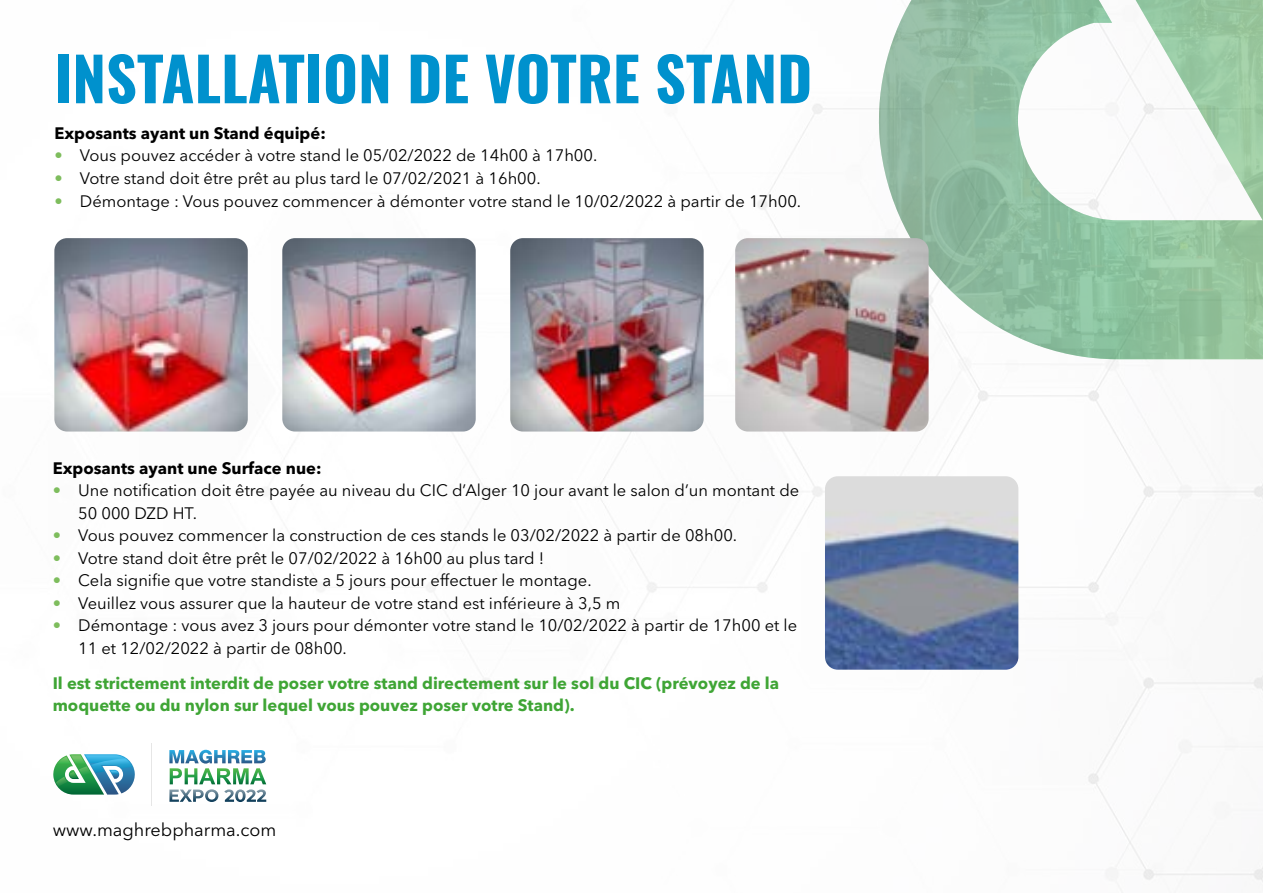
<style>
.page{position:relative;width:1263px;height:893px;background:#fff}
.page>*{position:absolute;margin:0;border:0;box-sizing:border-box;transform-origin:0 0}
.t1{font:700 60px "Oswald";color:#0091cd}
.t2{font:18px "Avenir Next LT Pro";color:#000}
.t3{font:16.5px/22.5px "Avenir Next LT Pro";color:#000}
.t4{font:700 16.5px/22.5px "Avenir Next LT Pro";color:#3fa535}
.t5{font:700 16.5px "Avenir Next LT Pro";color:#000}
.s1{color:#7ebd5d}
</style>
<div class="page">
<img style="left:877px;top:0;width:386px;height:359px">
<hr style="left:151px;top:743px;width:1px;height:63px;background:#e6e6e6">
<svg style="left:53px;top:754px;width:82px;height:41px"></svg>
<svg style="left:169px;top:750px;width:97px;height:52px"></svg>
<img style="left:54px;top:238px;width:194px;height:194px">
<img style="left:282px;top:238px;width:194px;height:194px">
<img style="left:510px;top:238px;width:194px;height:194px">
<img style="left:735px;top:238px;width:193px;height:194px">
<img style="left:825px;top:476px;width:193px;height:194px">
<h1 class="t1" style="left:54px;top:47px;width:759px">INSTALLATION DE VOTRE STAND</h1>
<p class="t5" style="left:54px;top:123px;width:273px">Exposants ayant un Stand équipé:</p>
<p class="t3" style="left:54px;top:144px;width:544px"><span class="s1">•</span> Vous pouvez accéder à votre stand le 05/02/2022 de 14h00 à 17h00.</p>
<p class="t3" style="left:54px;top:167px;width:488px"><span class="s1">•</span> Votre stand doit être prêt au plus tard le 07/02/2021 à 16h00.</p>
<p class="t3" style="left:54px;top:189px;width:748px"><span class="s1">•</span> Démontage : Vous pouvez commencer à démonter votre stand le 10/02/2022 à partir de 17h00.</p>
<p class="t5" style="left:53px;top:458px;width:270px">Exposants ayant une Surface nue:</p>
<p class="t3" style="left:78px;top:479px;width:722px;text-indent:-26px"><span class="s1">•</span> Une notification doit être payée au niveau du CIC d’Alger 10 jour avant le salon d’un montant de<br>50 000 DZD HT.</p>
<p class="t3" style="left:53px;top:524px;width:686px"><span class="s1">•</span> Vous pouvez commencer la construction de ces stands le 03/02/2022 à partir de 08h00.</p>
<p class="t3" style="left:53px;top:547px;width:493px"><span class="s1">•</span> Votre stand doit être prêt le 07/02/2022 à 16h00 au plus tard !</p>
<p class="t3" style="left:53px;top:569px;width:540px"><span class="s1">•</span> Cela signifie que votre standiste a 5 jours pour effectuer le montage.</p>
<p class="t3" style="left:53px;top:592px;width:569px"><span class="s1">•</span> Veuillez vous assurer que la hauteur de votre stand est inférieure à 3,5 m</p>
<p class="t3" style="left:78px;top:614px;width:720px;text-indent:-26px"><span class="s1">•</span> Démontage : vous avez 3 jours pour démonter votre stand le 10/02/2022 à partir de 17h00 et le<br>11 et 12/02/2022 à partir de 08h00.</p>
<p class="t4" style="left:53px;top:671px;width:728px">Il est strictement interdit de poser votre stand directement sur le sol du CIC (prévoyez de la moquette ou du nylon sur lequel vous pouvez poser votre Stand).</p>
<p class="t2" style="left:53px;top:819px;width:225px">www.maghrebpharma.com</p>
</div>
